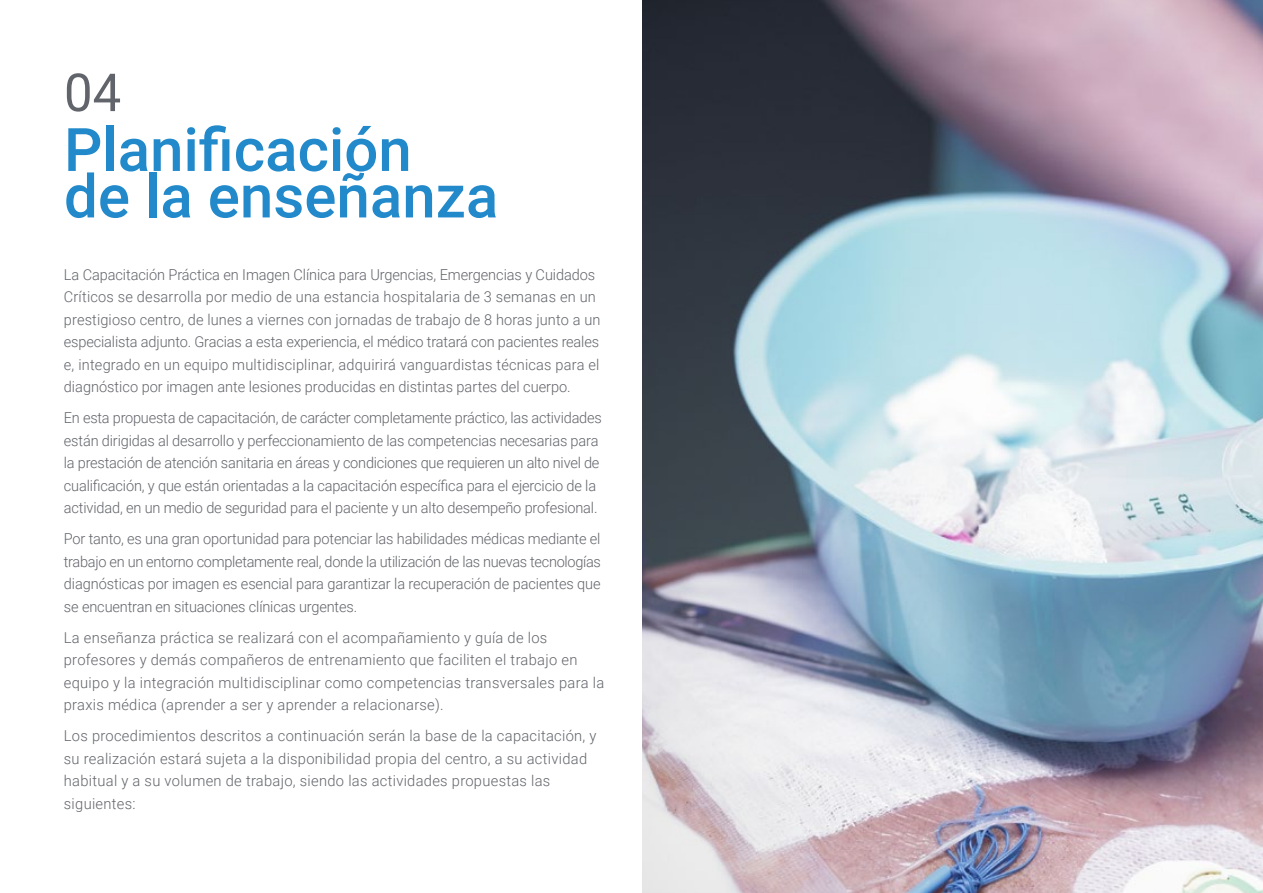
<style>
.page{position:relative;width:1263px;height:893px;background:#fff}
.page>*{position:absolute;margin:0;border:0;box-sizing:border-box;transform-origin:0 0}
.t1{font:500 60px/46.5px "Roboto";color:#2289ca}
.t2{font:52.5px "Roboto";color:#61646a}
.t3{font:300 15px/22.5px "Roboto";color:#61646a}
.t4{font:300 15px/22.5px "Roboto";letter-spacing:.02em;color:#61646a}
</style>
<div class="page">
<img style="left:642px;top:0;width:621px;height:893px">
<h2 class="t2" style="left:64px;top:56px;width:59px">04</h2>
<h1 class="t1" style="left:64px;top:124px;width:436px">Planificación<br>de la enseñanza</h1>
<p class="t3" style="left:64px;top:262px;width:538px">La Capacitación Práctica en Imagen Clínica para Urgencias, Emergencias y Cuidados Críticos se desarrolla por medio de una estancia hospitalaria de 3 semanas en un prestigioso centro, de lunes a viernes con jornadas de trabajo de 8 horas junto a un especialista adjunto. Gracias a esta experiencia, el médico tratará con pacientes reales e, integrado en un equipo multidisciplinar, adquirirá vanguardistas técnicas para el diagnóstico por imagen ante lesiones producidas en distintas partes del cuerpo.</p>
<p class="t3" style="left:64px;top:406px;width:539px">En esta propuesta de capacitación, de carácter completamente práctico, las actividades están dirigidas al desarrollo y perfeccionamiento de las competencias necesarias para la prestación de atención sanitaria en áreas y condiciones que requieren un alto nivel de cualificación, y que están orientadas a la capacitación específica para el ejercicio de la actividad, en un medio de seguridad para el paciente y un alto desempeño profesional.</p>
<p class="t3" style="left:64px;top:527px;width:539px;text-align:justify">Por tanto, es una gran oportunidad para potenciar las habilidades médicas mediante el trabajo en un entorno completamente real, donde la utilización de las nuevas tecnologías diagnósticas por imagen es esencial para garantizar la recuperación de pacientes que se encuentran en situaciones clínicas urgentes.</p>
<p class="t4" style="left:64px;top:625px;width:542px">La enseñanza práctica se realizará con el acompañamiento y guía de los profesores y demás compañeros de entrenamiento que faciliten el trabajo en equipo y la integración multidisciplinar como competencias transversales para la praxis médica (aprender a ser y aprender a relacionarse).</p>
<p class="t4" style="left:64px;top:724px;width:534px">Los procedimientos descritos a continuación serán la base de la capacitación, y su realización estará sujeta a la disponibilidad propia del centro, a su actividad habitual y a su volumen de trabajo, siendo las actividades propuestas las siguientes:</p>
</div>
